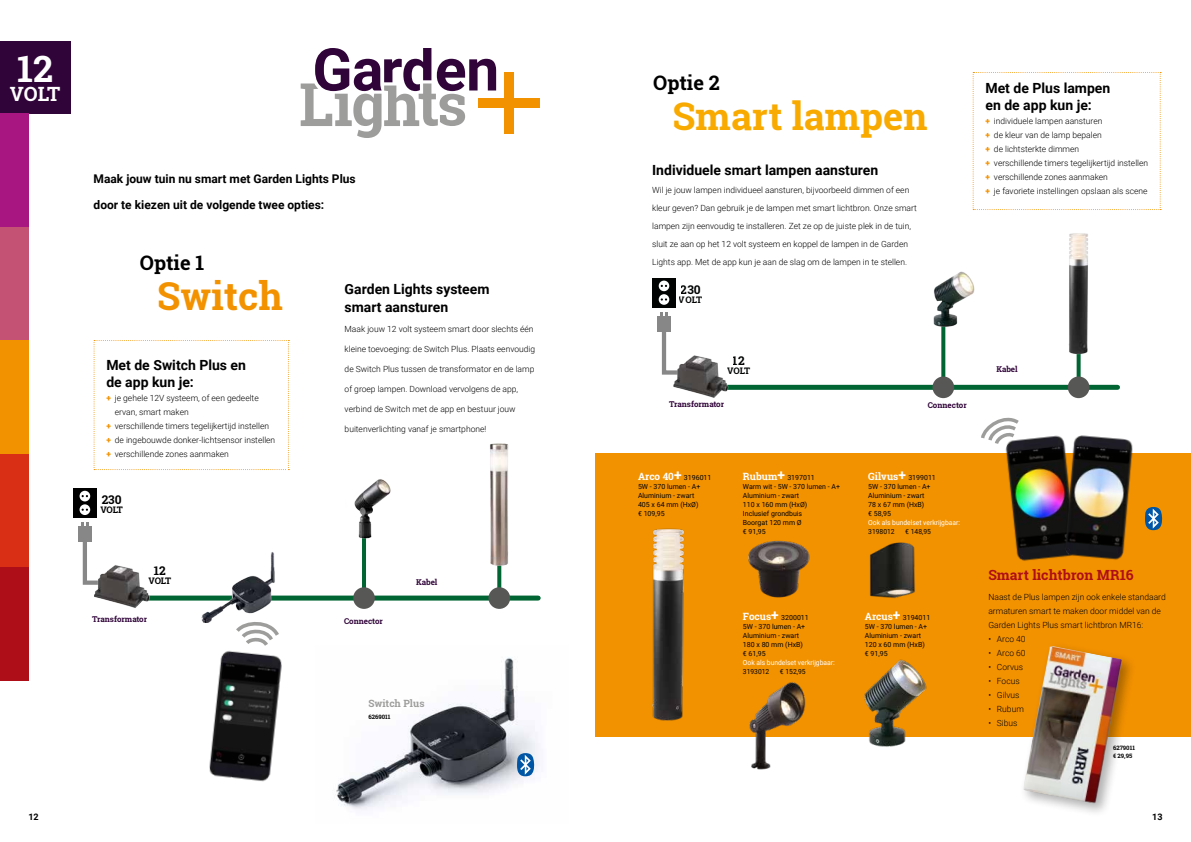
<style>
.page{position:relative;width:1191px;height:842px;background:#fff}
.page>*{position:absolute;margin:0;border:0;box-sizing:border-box;transform-origin:0 0}
.t1{font:700 38.5px "Roboto Slab";color:#f39200}
.t2{font:700 38px "Roboto Slab";color:#f8aa00}
.t3{font:700 36.3px "Roboto Slab";color:#fff}
.t4{font:700 20px "Roboto Slab";color:#000}
.t5{font:700 19.6px "Roboto Slab";color:#fff}
.t6{font:700 14px/16.8px "Roboto";color:#000}
.t7{font:700 14px "Roboto Slab";color:#ae0e17}
.t8{font:700 12px/26px "Roboto";color:#000}
.t9{font:700 12px "Roboto Slab";color:#000}
.t10{font:700 12px "Roboto Slab";color:#010202}
.t11{font:700 10px "Roboto Slab";color:#9d9d9c}
.t12{font:700 9px "Roboto Slab";letter-spacing:-.025em;color:#000}
.t13{font:700 9px "Roboto Slab";letter-spacing:-.005em;color:#010202}
.t14{font:700 9px "Roboto";color:#000}
.t15{font:300 8.5px/14px "Roboto";color:#000}
.t16{font:700 8px "Roboto Slab";color:#300439}
.t17{font:7px/9px "Roboto";color:#000}
.t18{font:7px "Roboto";color:#fff;scale:.96 1}
.t19{font:7px "Roboto";color:#000;scale:.96 1}
.t20{font:700 6px/8px "Roboto Slab";color:#000}
.s1{font-weight:900;color:#f39200}
.s2{font-family:"Roboto Slab";font-weight:700;font-size:10px;color:#fff}
.s3{font-family:"Roboto Slab";font-weight:700;font-size:14px;color:#fff}
</style>
<div class="page">
<svg style="left:972px;top:72px;width:189px;height:138px"></svg>
<img style="left:335px;top:657px;width:204px;height:153px">
<svg style="left:301px;top:48px;width:195px;height:90px"></svg>
<div style="left:503px;top:73px;width:10px;height:61px;background:#f39200"></div>
<div style="left:478px;top:98px;width:61px;height:10px;background:#f39200"></div>
<div style="left:0;top:41px;width:70px;height:72px;background:#300439"></div>
<div style="left:595px;top:454px;width:596px;height:283px;background:#f39200"></div>
<img style="left:869px;top:542px;width:46px;height:56px">
<img style="left:864px;top:659px;width:63px;height:88px">
<img style="left:749px;top:682px;width:57px;height:88px">
<img style="left:652px;top:528px;width:32px;height:193px">
<img style="left:209px;top:650px;width:73px;height:132px">
<div style="left:126px;top:596px;width:412px;height:5px;background:#006533"></div>
<svg style="left:497px;top:567px;width:4px;height:20px"></svg>
<div style="left:488px;top:587px;width:22px;height:22px;background:#575756;border-radius:50%"></div>
<hr style="left:362px;top:522px;width:4px;height:76px;background:#006533">
<div style="left:353px;top:587px;width:22px;height:22px;background:#575756;border-radius:50%"></div>
<img style="left:354px;top:479px;width:37px;height:60px">
<img style="left:490px;top:443px;width:19px;height:124px">
<img style="left:198px;top:552px;width:79px;height:71px">
<div style="left:73px;top:488px;width:24px;height:30px;background:#000"></div>
<svg style="left:80px;top:504px;width:10px;height:11px"></svg>
<svg style="left:80px;top:491px;width:10px;height:10px"></svg>
<svg style="left:82px;top:495px;width:6px;height:2px"></svg>
<div style="left:78px;top:527px;width:13px;height:15px;background:#878787"></div>
<svg style="left:81px;top:522px;width:11px;height:36px"></svg>
<img style="left:82px;top:558px;width:71px;height:50px">
<div style="left:705px;top:385px;width:412px;height:5px;background:#006533"></div>
<svg style="left:1076px;top:356px;width:4px;height:20px"></svg>
<div style="left:1067px;top:376px;width:22px;height:22px;background:#575756;border-radius:50%"></div>
<svg style="left:941px;top:330px;width:4px;height:46px"></svg>
<div style="left:932px;top:376px;width:22px;height:22px;background:#575756;border-radius:50%"></div>
<img style="left:933px;top:271px;width:42px;height:59px">
<img style="left:1068px;top:233px;width:20px;height:123px">
<div style="left:652px;top:278px;width:23px;height:30px;background:#010202"></div>
<div style="left:658px;top:294px;width:11px;height:11px;background:#fff;border-radius:50%"></div>
<svg style="left:660px;top:298px;width:7px;height:3px"></svg>
<svg style="left:658px;top:281px;width:11px;height:10px"></svg>
<svg style="left:660px;top:285px;width:7px;height:2px"></svg>
<div style="left:657px;top:316px;width:13px;height:16px;background:#878787"></div>
<svg style="left:660px;top:312px;width:11px;height:36px"></svg>
<img style="left:661px;top:348px;width:71px;height:50px">
<svg style="left:94px;top:340px;width:195px;height:130px"></svg>
<img style="left:748px;top:540px;width:62px;height:58px">
<div style="left:0;top:454px;width:28px;height:113px;background:#d92f14"></div>
<div style="left:0;top:113px;width:28px;height:114px;background:#a71681"></div>
<div style="left:0;top:227px;width:28px;height:113px;background:#c35274"></div>
<div style="left:0;top:340px;width:28px;height:114px;background:#f39200"></div>
<div style="left:0;top:567px;width:28px;height:113px;background:#ae0e17"></div>
<svg style="left:517px;top:753px;width:18px;height:23px"></svg>
<svg style="left:1145px;top:507px;width:17px;height:23px"></svg>
<img style="left:991px;top:436px;width:59px;height:125px">
<svg style="left:232px;top:620px;width:47px;height:26px"></svg>
<div style="left:1018px;top:641px;width:118px;height:177px;background:#000;opacity:.31"></div>
<img style="left:1023px;top:646px;width:99px;height:158px">
<svg style="left:981px;top:417px;width:41px;height:30px"></svg>
<img style="left:1050px;top:435px;width:95px;height:125px">
<h3 class="t3" style="left:17px;top:44px;width:38px">12</h3>
<h3 class="t5" style="left:10px;top:81px;width:52px">VOLT</h3>
<h3 class="t8" style="left:94px;top:165px;width:264px">Maak jouw tuin nu smart met Garden Lights Plus door te kiezen uit de volgende twee opties:</h3>
<h3 class="t4" style="left:140px;top:249px;width:66px">Optie 1</h3>
<h1 class="t1" style="left:157px;top:270px;width:127px">Switch</h1>
<h3 class="t6" style="left:106px;top:356px;width:141px">Met de Switch Plus en de app kun je:</h3>
<p class="t15" style="left:106px;top:390px;width:154px"><span class="s1">+</span> je gehele 12V systeem, of een gedeelte</p>
<p class="t15" style="left:115px;top:404px;width:75px">ervan, smart maken</p>
<p class="t15" style="left:106px;top:418px;width:164px"><span class="s1">+</span> verschillende timers tegelijkertijd instellen</p>
<p class="t15" style="left:106px;top:432px;width:170px"><span class="s1">+</span> de ingebouwde donker-lichtsensor instellen</p>
<p class="t15" style="left:106px;top:446px;width:124px"><span class="s1">+</span> verschillende zones aanmaken</p>
<h3 class="t9" style="left:102px;top:492px;width:22px">230</h3>
<p class="t12" style="left:100px;top:504px;width:24px">VOLT</p>
<h3 class="t9" style="left:154px;top:563px;width:13px">12</h3>
<p class="t12" style="left:148px;top:575px;width:24px">VOLT</p>
<p class="t16" style="left:92px;top:613px;width:57px">Transformator</p>
<h3 class="t6" style="left:345px;top:280px;width:146px;line-height:18px">Garden Lights systeem smart aansturen</h3>
<p class="t15" style="left:345px;top:322px;width:190px">Maak jouw 12 volt systeem smart door slechts één</p>
<p class="t15" style="left:345px;top:342px;width:192px">kleine toevoeging: de Switch Plus. Plaats eenvoudig</p>
<p class="t15" style="left:345px;top:362px;width:191px">de Switch Plus tussen de transformator en de lamp</p>
<p class="t15" style="left:345px;top:382px;width:175px">of groep lampen. Download vervolgens de app,</p>
<p class="t15" style="left:345px;top:402px;width:173px">verbind de Switch met de app en bestuur jouw</p>
<p class="t15" style="left:345px;top:422px;width:143px">buitenverlichting vanaf je smartphone!</p>
<p class="t16" style="left:344px;top:615px;width:40px">Connector</p>
<p class="t16" style="left:416px;top:577px;width:23px">Kabel</p>
<p class="t11" style="left:368px;top:696px;width:58px">Switch Plus</p>
<p class="t20" style="left:368px;top:712px;width:24px">6269011</p>
<h3 class="t4" style="left:653px;top:69px;width:68px">Optie 2</h3>
<h2 class="t2" style="left:672px;top:90px;width:256px">Smart lampen</h2>
<h3 class="t6" style="left:652px;top:161px;width:228px">Individuele smart lampen aansturen</h3>
<p class="t15" style="left:652px;top:180px;width:266px;line-height:18px">Wil je jouw lampen individueel aansturen, bijvoorbeeld dimmen of een kleur geven? Dan gebruik je de lampen met smart lichtbron. Onze smart lampen zijn eenvoudig te installeren. Zet ze op de juiste plek in de tuin, sluit ze aan op het 12 volt systeem en koppel de lampen in de Garden Lights app. Met de app kun je aan de slag om de lampen in te stellen.</p>
<h3 class="t10" style="left:681px;top:282px;width:22px">230</h3>
<p class="t13" style="left:679px;top:294px;width:25px">VOLT</p>
<h3 class="t6" style="left:985px;top:79px;width:126px">Met de Plus lampen en de app kun je:</h3>
<p class="t15" style="left:985px;top:113px;width:164px"><span class="s1">+</span> individuele lampen aansturen<br><span class="s1">+</span> de kleur van de lamp bepalen<br><span class="s1">+</span> de lichtsterkte dimmen<br><span class="s1">+</span> verschillende timers tegelijkertijd instellen <span class="s1">+</span> verschillende zones aanmaken<br><span class="s1">+</span> je favoriete instellingen opslaan als scene</p>
<h3 class="t10" style="left:733px;top:353px;width:13px">12</h3>
<p class="t13" style="left:727px;top:365px;width:25px">VOLT</p>
<p class="t16" style="left:669px;top:398px;width:57px">Transformator</p>
<p class="t16" style="left:927px;top:399px;width:40px">Connector</p>
<p class="t16" style="left:996px;top:363px;width:23px">Kabel</p>
<p class="t17" style="left:638px;top:473px;width:75px"><span class="s2">Arco 40</span><span class="s3">+</span> 3196011<br>5W - 370 lumen - A+<br>Aluminium - zwart<br>405 x 64 mm (HxØ)<br>€ 109,95</p>
<p class="t17" style="left:743px;top:473px;width:99px"><span class="s2">Rubum</span><span class="s3">+</span> 3197011<br>Warm wit - 5W - 370 lumen - A+<br>Aluminium - zwart<br>110 x 160 mm (HxØ)<br>Inclusief grondbuis<br>Boorgat 120 mm Ø<br>€ 91,95</p>
<p class="t17" style="left:868px;top:473px;width:69px"><span class="s2">Gilvus</span><span class="s3">+</span> 3199011<br>5W - 370 lumen - A+<br>Aluminium - zwart<br>78 x 67 mm (HxB)<br>€ 58,95</p>
<p class="t18" style="left:868px;top:518px;width:97px">Ook als bundelset verkrijgbaar:</p>
<p class="t19" style="left:868px;top:527px;width:29px">3198012</p>
<p class="t17" style="left:905px;top:527px;width:27px">€ 148,95</p>
<p class="t17" style="left:743px;top:613px;width:67px"><span class="s2">Focus</span><span class="s3">+</span> 3200011<br>5W - 370 lumen - A+<br>Aluminium - zwart<br>180 x 80 mm (HxB)<br>€ 61,95</p>
<p class="t18" style="left:743px;top:657px;width:97px">Ook als bundelset verkrijgbaar:</p>
<p class="t19" style="left:743px;top:666px;width:29px">3193012</p>
<p class="t17" style="left:780px;top:667px;width:27px">€ 152,95</p>
<p class="t17" style="left:865px;top:613px;width:67px"><span class="s2">Arcus</span><span class="s3">+</span> 3194011<br>5W - 370 lumen - A+<br>Aluminium - zwart<br>120 x 60 mm (HxB) € 91,95</p>
<h3 class="t7" style="left:988px;top:565px;width:147px">Smart lichtbron MR16</h3>
<p class="t15" style="left:988px;top:590px;width:179px">Naast de Plus lampen zijn ook enkele standaard armaturen smart te maken door middel van de<br>Garden Lights Plus smart lichtbron MR16:</p>
<p class="t15" style="left:988px;top:632px;width:39px">• Arco 40</p>
<p class="t15" style="left:988px;top:646px;width:39px">• Arco 60</p>
<p class="t15" style="left:988px;top:660px;width:36px">• Corvus</p>
<p class="t15" style="left:988px;top:674px;width:33px">• Focus</p>
<p class="t15" style="left:988px;top:688px;width:33px">• Gilvus</p>
<p class="t15" style="left:988px;top:702px;width:37px">• Rubum</p>
<p class="t15" style="left:988px;top:716px;width:31px">• Sibus</p>
<p class="t20" style="left:1113px;top:744px;width:23px">6279011 € 29,95</p>
<p class="t14" style="left:28px;top:810px;width:12px">12</p>
<p class="t14" style="left:1152px;top:810px;width:12px">13</p>
</div>
